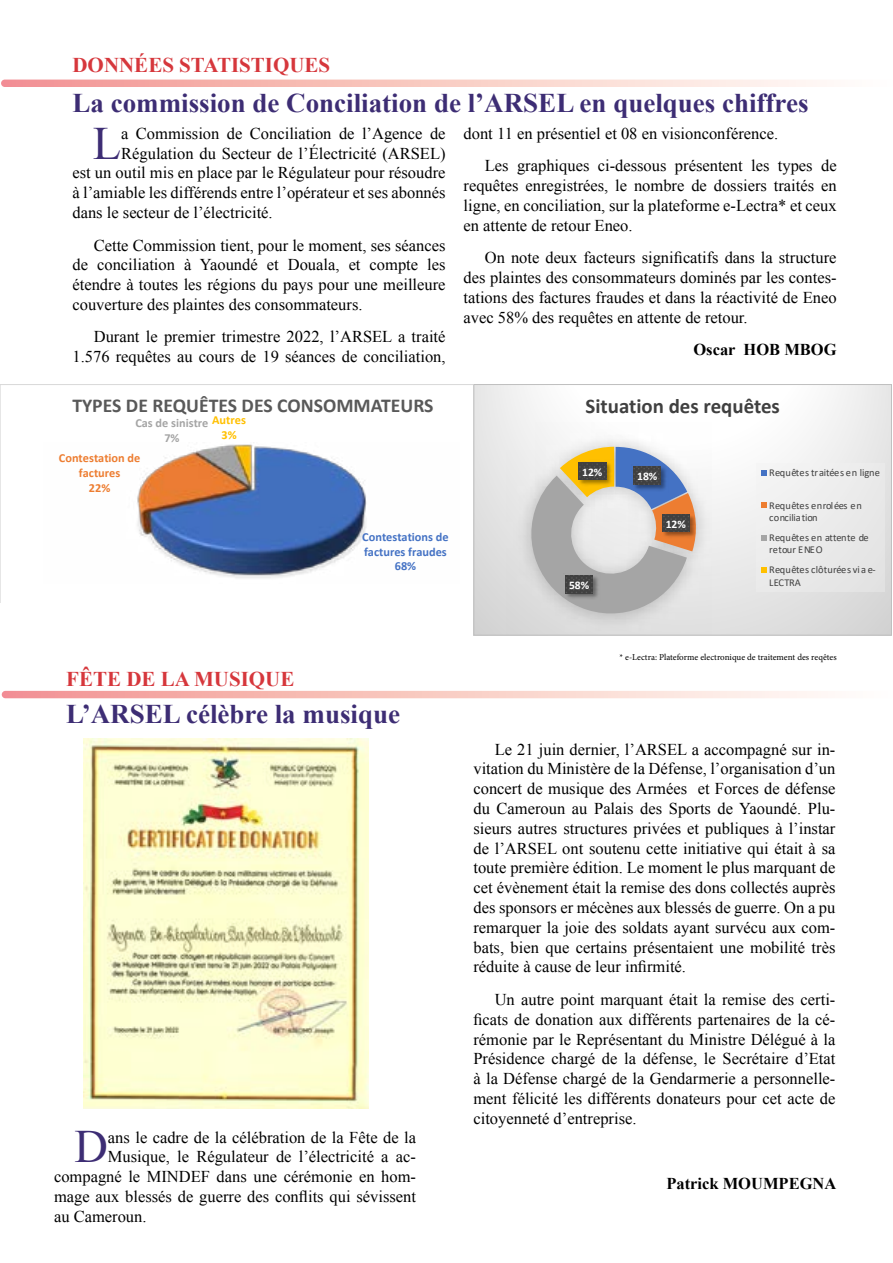
<style>
.page{position:relative;width:893px;height:1263px;background:#fff}
.page>*{position:absolute;margin:0;border:0;box-sizing:border-box;transform-origin:0 0}
.t1{font:46.35px "Times New Roman";color:#3d2d74}
.t2{font:700 27px "Times New Roman";color:#3d2d74}
.t3{font:700 21px "Times New Roman";color:#d6373c}
.t4{font:700 20.85px "Calibri";color:#404040}
.t5{font:700 19.65px "Calibri";color:#595959}
.t6{font:16.5px/19.8px "Times New Roman";color:#000;text-align:justify}
.t7{font:700 16.5px "Times New Roman";color:#000}
.t8{font:700 12.3px/14.7px "Calibri";color:#4472c4;text-align:center}
.t9{font:700 12.3px/14.7px "Calibri";color:#ed7d31;text-align:center}
.t10{font:700 12.3px/14.7px "Calibri";color:#a5a5a5;text-align:center}
.t11{font:700 12.3px/14.7px "Calibri";color:#ffc000;text-align:center}
.t12{font:700 11.55px "Calibri";color:#fff}
.t13{font:10.5px/12.8px "Calibri";color:#404040}
.t14{font:9px "Minion Pro";color:#000}
</style>
<div class="page">
<svg style="left:1px;top:80px;width:892px;height:7px;background:#f8cbc5"></svg>
<svg style="left:2px;top:691px;width:891px;height:7px;background:#f8cbc5"></svg>
<img style="left:83px;top:738px;width:285px;height:370px">
<svg style="left:0;top:384px;width:473px;height:219px"></svg>
<svg style="left:475px;top:386px;width:415px;height:247px"></svg>
<img style="left:638px;top:423px;width:74px;height:28px">
<img style="left:712px;top:469px;width:8px;height:106px">
<img style="left:506px;top:451px;width:206px;height:182px">
<img style="left:536px;top:423px;width:102px;height:24px">
<svg style="left:522px;top:447px;width:176px;height:176px;background:#c8c5c3"></svg>
<img style="left:632px;top:465px;width:36px;height:27px">
<svg style="left:634px;top:467px;width:27px;height:18px"></svg>
<img style="left:660px;top:512px;width:37px;height:27px">
<svg style="left:662px;top:514px;width:28px;height:18px"></svg>
<img style="left:563px;top:573px;width:37px;height:28px">
<svg style="left:565px;top:575px;width:28px;height:18px"></svg>
<img style="left:576px;top:460px;width:38px;height:27px">
<svg style="left:579px;top:462px;width:27px;height:18px"></svg>
<div style="left:756px;top:463px;width:128px;height:129px;background:#ebebeb"></div>
<svg style="left:761px;top:470px;width:6px;height:6px"></svg>
<svg style="left:761px;top:502px;width:6px;height:6px"></svg>
<svg style="left:761px;top:535px;width:6px;height:6px"></svg>
<svg style="left:761px;top:567px;width:6px;height:5px"></svg>
<div style="left:473px;top:384px;width:419px;height:251px;border:1px solid #bfbfbf"></div>
<p class="t3" style="left:72px;top:50px;width:259px">DONNÉES STATISTIQUES</p>
<h2 class="t2" style="left:72px;top:84px;width:738px">La commission de Conciliation de l’ARSEL en quelques chiffres</h2>
<h1 class="t1" style="left:93px;top:112px;width:30px">L</h1>
<p class="t6" style="left:121px;top:123px;width:326px">a Commission de Conciliation de l’Agence de</p>
<p class="t6" style="left:485px;top:117px;width:353px;line-height:32.5px;text-indent:-21px">dont 11 en présentiel et 08 en visionconférence.<br>Les graphiques ci-dessous présentent les types de</p>
<p class="t6" style="left:464px;top:175px;width:375px">requêtes enregistrées, le nombre de dossiers traités en ligne, en conciliation, sur la plateforme e-Lectra* et ceux en attente de retour Eneo.</p>
<p class="t6" style="left:464px;top:248px;width:375px;text-indent:21px">On note deux facteurs significatifs dans la structure des plaintes des consommateurs dominés par les contes&shy;tations des factures fraudes et dans la réactivité de Eneo avec 58% des requêtes en attente de retour.</p>
<p class="t7" style="left:693px;top:338px;width:145px">Oscar HOB MBOG</p>
<p class="t6" style="left:121px;top:143px;width:326px">Régulation du Secteur de l’Électricité (ARSEL)</p>
<p class="t6" style="left:72px;top:163px;width:375px">est un outil mis en place par le Régulateur pour résoudre</p>
<p class="t6" style="left:72px;top:182px;width:375px">à l’amiable les différends entre l’opérateur et ses abonnés</p>
<p class="t6" style="left:72px;top:202px;width:202px">dans le secteur de l’électricité.</p>
<p class="t6" style="left:72px;top:235px;width:375px;text-indent:21px">Cette Commission tient, pour le moment, ses séances de conciliation à Yaoundé et Douala, et compte les étendre à toutes les régions du pays pour une meilleure couverture des plaintes des consommateurs.</p>
<p class="t6" style="left:72px;top:327px;width:375px;text-align:right">Durant le premier trimestre 2022, l’ARSEL a traité<br>1.576 requêtes au cours de 19 séances de conciliation,</p>
<p class="t5" style="left:72px;top:392px;width:363px">TYPES DE REQUÊTES DES CONSOMMATEURS</p>
<p class="t10" style="left:135px;top:415px;width:75px">Cas de sinistre<br>7%</p>
<p class="t11" style="left:212px;top:412px;width:35px">Autres<br>3%</p>
<p class="t9" style="left:59px;top:450px;width:83px">Contestation de factures<br>22%</p>
<p class="t8" style="left:362px;top:529px;width:88px">Contestations de factures fraudes<br>68%</p>
<p class="t4" style="left:586px;top:391px;width:196px">Situation des requêtes</p>
<p class="t12" style="left:582px;top:464px;width:22px">12%</p>
<p class="t12" style="left:569px;top:577px;width:22px">58%</p>
<p class="t12" style="left:637px;top:468px;width:22px">18%</p>
<p class="t12" style="left:666px;top:516px;width:22px">12%</p>
<p class="t13" style="left:769px;top:466px;width:112px">Requêtes traitées en ligne</p>
<p class="t13" style="left:769px;top:498px;width:94px">Requêtes enrolées en conciliation</p>
<p class="t13" style="left:769px;top:530px;width:101px">Requêtes en attente de retour ENEO</p>
<p class="t13" style="left:769px;top:563px;width:108px">Requêtes clôturées via e-<br>LECTRA</p>
<p class="t3" style="left:66px;top:664px;width:230px">FÊTE DE LA MUSIQUE</p>
<h2 class="t2" style="left:66px;top:695px;width:335px">L’ARSEL célèbre la musique</h2>
<h1 class="t1" style="left:74px;top:1116px;width:35px">D</h1>
<p class="t6" style="left:108px;top:1127px;width:310px">ans le cadre de la célébration de la Fête de la</p>
<p class="t6" style="left:108px;top:1147px;width:310px">Musique, le Régulateur de l’électricité a ac-</p>
<p class="t6" style="left:54px;top:1166px;width:363px">compagné le MINDEF dans une cérémonie en hom-</p>
<p class="t6" style="left:54px;top:1186px;width:363px">mage aux blessés de guerre des conflits qui sévissent</p>
<p class="t6" style="left:54px;top:1206px;width:94px">au Cameroun.</p>
<p class="t14" style="left:620px;top:651px;width:219px">* e-Lectra: Plateforme electronique de traitement des reqêtes</p>
<p class="t6" style="left:473px;top:739px;width:364px;text-indent:21px">Le 21 juin dernier, l’ARSEL a accompagné sur in&shy;vitation du Ministère de la Défense, l’organisation d’un concert de musique des Armées et Forces de défense du Cameroun au Palais des Sports de Yaoundé. Plu&shy;sieurs autres structures privées et publiques à l’instar de l’ARSEL ont soutenu cette initiative qui était à sa toute première édition. Le moment le plus marquant de cet évènement était la remise des dons collectés auprès des sponsors er mécènes aux blessés de guerre. On a pu remarquer la joie des soldats ayant survécu aux com&shy;bats, bien que certains présentaient une mobilité très réduite à cause de leur infirmité.</p>
<p class="t6" style="left:473px;top:989px;width:364px;text-indent:21px">Un autre point marquant était la remise des certi&shy;ficats de donation aux différents partenaires de la cé&shy;rémonie par le Représentant du Ministre Délégué à la Présidence chargé de la défense, le Secrétaire d’Etat à la Défense chargé de la Gendarmerie a personnelle&shy;ment félicité les différents donateurs pour cet acte de citoyenneté d’entreprise.</p>
<p class="t7" style="left:666px;top:1172px;width:172px">Patrick MOUMPEGNA</p>
</div>
